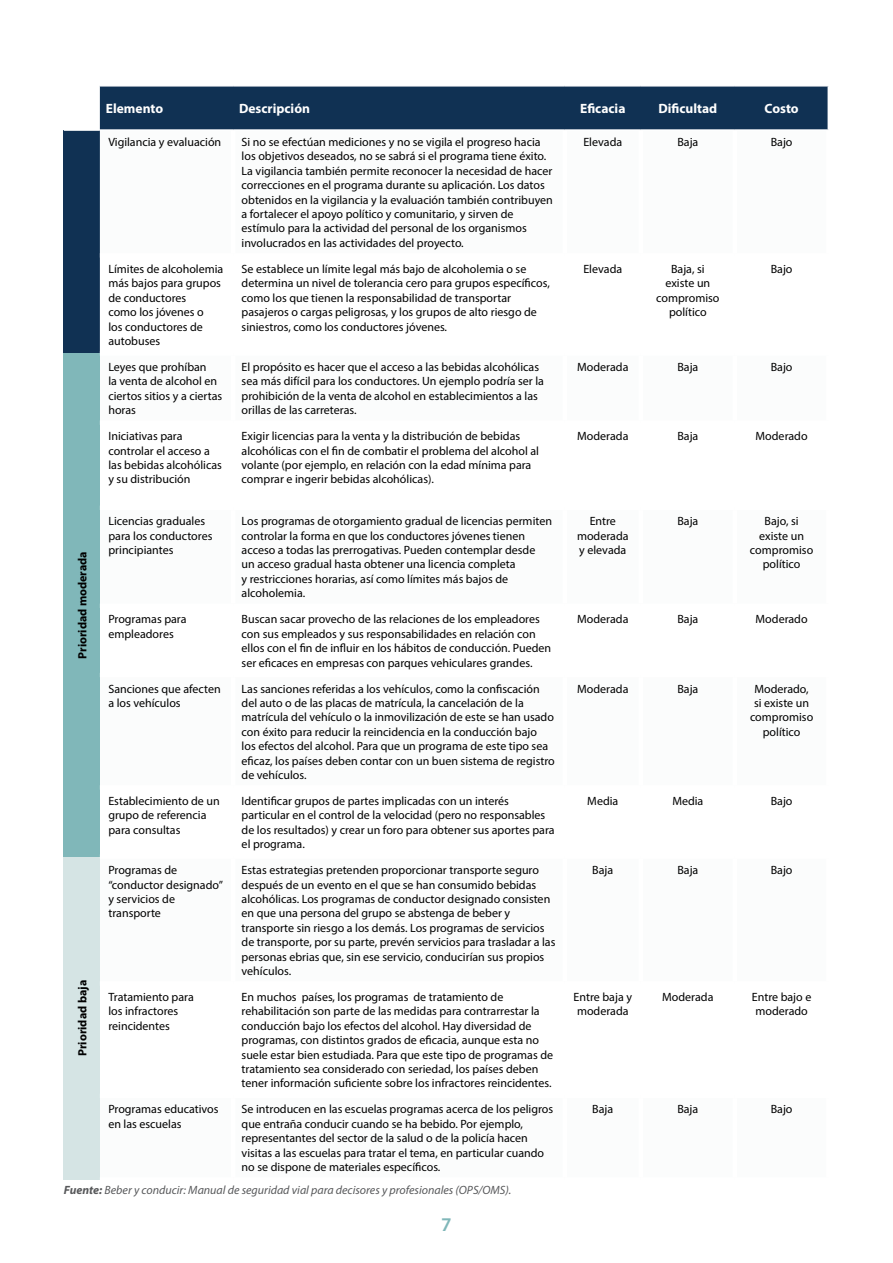
<style>
.page{position:relative;width:893px;height:1263px;background:#fff}
.page>*{position:absolute;margin:0;border:0;box-sizing:border-box;transform-origin:0 0}
.t1{font:600 19.5px "Myriad Pro";color:#80b7b9}
.t2{font:700 13.5px "Myriad Pro";color:#fff}
.t3{font:12px/14.4px "Myriad Pro";color:#000}
.t4{font:italic 12px "Myriad Pro";color:#58595b}
.t5{font:700 12px "Myriad Pro";color:#000}
.s1{font-weight:700}
</style>
<div class="page">
<hr style="left:0;top:0;width:1px;height:445px;background:#80b7b9">
<div style="left:100px;top:87px;width:728px;height:42px;background:#103153"></div>
<div style="left:64px;top:130px;width:36px;height:223px;background:#103153"></div>
<div style="left:64px;top:353px;width:36px;height:504px;background:#80b7b9"></div>
<div style="left:64px;top:857px;width:36px;height:322px;background:#d5e4e4"></div>
<hr style="left:232px;top:87px;width:2px;height:42px;background:#103153">
<hr style="left:564px;top:87px;width:2px;height:42px;background:#103153">
<hr style="left:640px;top:87px;width:2px;height:42px;background:#103153">
<hr style="left:734px;top:87px;width:2px;height:42px;background:#103153">
<hr style="left:64px;top:129px;width:36px;height:2px;background:#fff">
<p class="t5" style="left:74px;top:659px;width:109px;rotate:-90deg">Prioridad moderada</p>
<p class="t2" style="left:106px;top:100px;width:59px">Elemento</p>
<p class="t2" style="left:239px;top:100px;width:72px">Descripción</p>
<p class="t2" style="left:580px;top:100px;width:47px">Eficacia</p>
<p class="t2" style="left:658px;top:100px;width:60px">Dificultad</p>
<p class="t2" style="left:765px;top:100px;width:36px">Costo</p>
<p class="t3" style="left:108px;top:135px;width:114px">Vigilancia y evaluación</p>
<p class="t3" style="left:242px;top:135px;width:313px">Si no se efectúan mediciones y no se vigila el progreso hacia los objetivos deseados, no se sabrá si el programa tiene éxito.<br>La vigilancia también permite reconocer la necesidad de hacer correcciones en el programa durante su aplicación. Los datos obtenidos en la vigilancia y la evaluación también contribuyen a fortalecer el apoyo político y comunitario, y sirven de estímulo para la actividad del personal de los organismos involucrados en las actividades del proyecto.</p>
<p class="t3" style="left:583px;top:135px;width:40px">Elevada</p>
<p class="t3" style="left:677px;top:135px;width:22px">Baja</p>
<p class="t3" style="left:771px;top:135px;width:23px">Bajo</p>
<p class="t3" style="left:108px;top:261px;width:117px">Límites de alcoholemia más bajos para grupos de conductores<br>como los jóvenes o<br>los conductores de autobuses</p>
<p class="t3" style="left:242px;top:261px;width:310px">Se establece un límite legal más bajo de alcoholemia o se determina un nivel de tolerancia cero para grupos específicos, como los que tienen la responsabilidad de transportar pasajeros o cargas peligrosas, y los grupos de alto riesgo de siniestros, como los conductores jóvenes.</p>
<p class="t3" style="left:583px;top:261px;width:40px">Elevada</p>
<p class="t3" style="left:656px;top:261px;width:65px;text-align:center">Baja, si existe un compromiso político</p>
<p class="t3" style="left:771px;top:261px;width:23px">Bajo</p>
<p class="t3" style="left:108px;top:359px;width:115px">Leyes que prohíban<br>la venta de alcohol en ciertos sitios y a ciertas horas</p>
<p class="t3" style="left:242px;top:359px;width:304px">El propósito es hacer que el acceso a las bebidas alcohólicas sea más difícil para los conductores. Un ejemplo podría ser la prohibición de la venta de alcohol en establecimientos a las orillas de las carreteras.</p>
<p class="t3" style="left:577px;top:359px;width:53px">Moderada</p>
<p class="t3" style="left:677px;top:359px;width:22px">Baja</p>
<p class="t3" style="left:771px;top:359px;width:23px">Bajo</p>
<p class="t3" style="left:108px;top:429px;width:115px">Iniciativas para controlar el acceso a las bebidas alcohólicas y su distribución</p>
<p class="t3" style="left:242px;top:429px;width:299px">Exigir licencias para la venta y la distribución de bebidas alcohólicas con el fin de combatir el problema del alcohol al volante (por ejemplo, en relación con la edad mínima para comprar e ingerir bebidas alcohólicas).</p>
<p class="t3" style="left:577px;top:429px;width:53px">Moderada</p>
<p class="t3" style="left:677px;top:429px;width:22px">Baja</p>
<p class="t3" style="left:756px;top:429px;width:54px">Moderado</p>
<p class="t3" style="left:108px;top:514px;width:106px">Licencias graduales para los conductores principiantes</p>
<p class="t3" style="left:242px;top:514px;width:312px">Los programas de otorgamiento gradual de licencias permiten controlar la forma en que los conductores jóvenes tienen acceso a todas las prerrogativas. Pueden contemplar desde<br>un acceso gradual hasta obtener una licencia completa<br>y restricciones horarias, así como límites más bajos de alcoholemia.</p>
<p class="t3" style="left:577px;top:514px;width:53px;text-align:center">Entre moderada y elevada</p>
<p class="t3" style="left:677px;top:514px;width:22px">Baja</p>
<p class="t3" style="left:750px;top:514px;width:65px;text-align:center">Bajo, si existe un compromiso político</p>
<p class="t3" style="left:108px;top:612px;width:80px">Programas para empleadores</p>
<p class="t3" style="left:242px;top:612px;width:311px">Buscan sacar provecho de las relaciones de los empleadores con sus empleados y sus responsabilidades en relación con ellos con el fin de influir en los hábitos de conducción. Pueden ser eficaces en empresas con parques vehiculares grandes.</p>
<p class="t3" style="left:577px;top:612px;width:53px">Moderada</p>
<p class="t3" style="left:677px;top:612px;width:22px">Baja</p>
<p class="t3" style="left:756px;top:612px;width:54px">Moderado</p>
<p class="t3" style="left:108px;top:681px;width:114px">Sanciones que afecten a los vehículos</p>
<p class="t3" style="left:242px;top:681px;width:315px">Las sanciones referidas a los vehículos, como la confiscación del auto o de las placas de matrícula, la cancelación de la matrícula del vehículo o la inmovilización de este se han usado con éxito para reducir la reincidencia en la conducción bajo<br>los efectos del alcohol. Para que un programa de este tipo sea eficaz, los países deben contar con un buen sistema de registro de vehículos.</p>
<p class="t3" style="left:577px;top:681px;width:53px">Moderada</p>
<p class="t3" style="left:677px;top:681px;width:22px">Baja</p>
<p class="t3" style="left:750px;top:681px;width:65px;text-align:center">Moderado, si existe un compromiso político</p>
<p class="t3" style="left:108px;top:793px;width:113px">Establecimiento de un grupo de referencia para consultas</p>
<p class="t3" style="left:242px;top:793px;width:315px">Identificar grupos de partes implicadas con un interés particular en el control de la velocidad (pero no responsables de los resultados) y crear un foro para obtener sus aportes para el programa.</p>
<p class="t3" style="left:587px;top:793px;width:33px">Media</p>
<p class="t3" style="left:672px;top:793px;width:33px">Media</p>
<p class="t3" style="left:771px;top:793px;width:23px">Bajo</p>
<p class="t3" style="left:108px;top:863px;width:116px">Programas de “conductor designado” y servicios de transporte</p>
<p class="t3" style="left:242px;top:863px;width:315px">Estas estrategias pretenden proporcionar transporte seguro después de un evento en el que se han consumido bebidas alcohólicas. Los programas de conductor designado consisten en que una persona del grupo se abstenga de beber y transporte sin riesgo a los demás. Los programas de servicios de transporte, por su parte, prevén servicios para trasladar a las personas ebrias que, sin ese servicio, conducirían sus propios vehículos.</p>
<p class="t3" style="left:592px;top:863px;width:22px">Baja</p>
<p class="t3" style="left:677px;top:863px;width:22px">Baja</p>
<p class="t3" style="left:771px;top:863px;width:23px">Bajo</p>
<p class="t3" style="left:108px;top:989px;width:87px">Tratamiento para los infractores reincidentes</p>
<p class="t3" style="left:242px;top:989px;width:313px">En muchos países, los programas de tratamiento de rehabilitación son parte de las medidas para contrarrestar la conducción bajo los efectos del alcohol. Hay diversidad de programas, con distintos grados de eficacia, aunque esta no suele estar bien estudiada. Para que este tipo de programas de tratamiento sea considerado con seriedad, los países deben tener información suficiente sobre los infractores reincidentes.</p>
<p class="t3" style="left:574px;top:989px;width:60px">Entre baja y moderada</p>
<p class="t3" style="left:662px;top:989px;width:53px">Moderada</p>
<p class="t3" style="left:752px;top:989px;width:61px">Entre bajo e moderado</p>
<p class="t3" style="left:108px;top:1102px;width:112px">Programas educativos en las escuelas</p>
<p class="t3" style="left:242px;top:1102px;width:313px">Se introducen en las escuelas programas acerca de los peligros que entraña conducir cuando se ha bebido. Por ejemplo, representantes del sector de la salud o de la policía hacen visitas a las escuelas para tratar el tema, en particular cuando no se dispone de materiales específicos.</p>
<p class="t3" style="left:592px;top:1102px;width:22px">Baja</p>
<p class="t3" style="left:677px;top:1102px;width:22px">Baja</p>
<p class="t3" style="left:771px;top:1102px;width:23px">Bajo</p>
<p class="t4" style="left:64px;top:1182px;width:449px"><span class="s1">Fuente:</span> Beber y conducir: Manual de seguridad vial para decisores y profesionales (OPS/OMS).</p>
<p class="t5" style="left:74px;top:1056px;width:77px;rotate:-90deg">Prioridad baja</p>
<h1 class="t1" style="left:441px;top:1212px;width:12px">7</h1>
</div>
